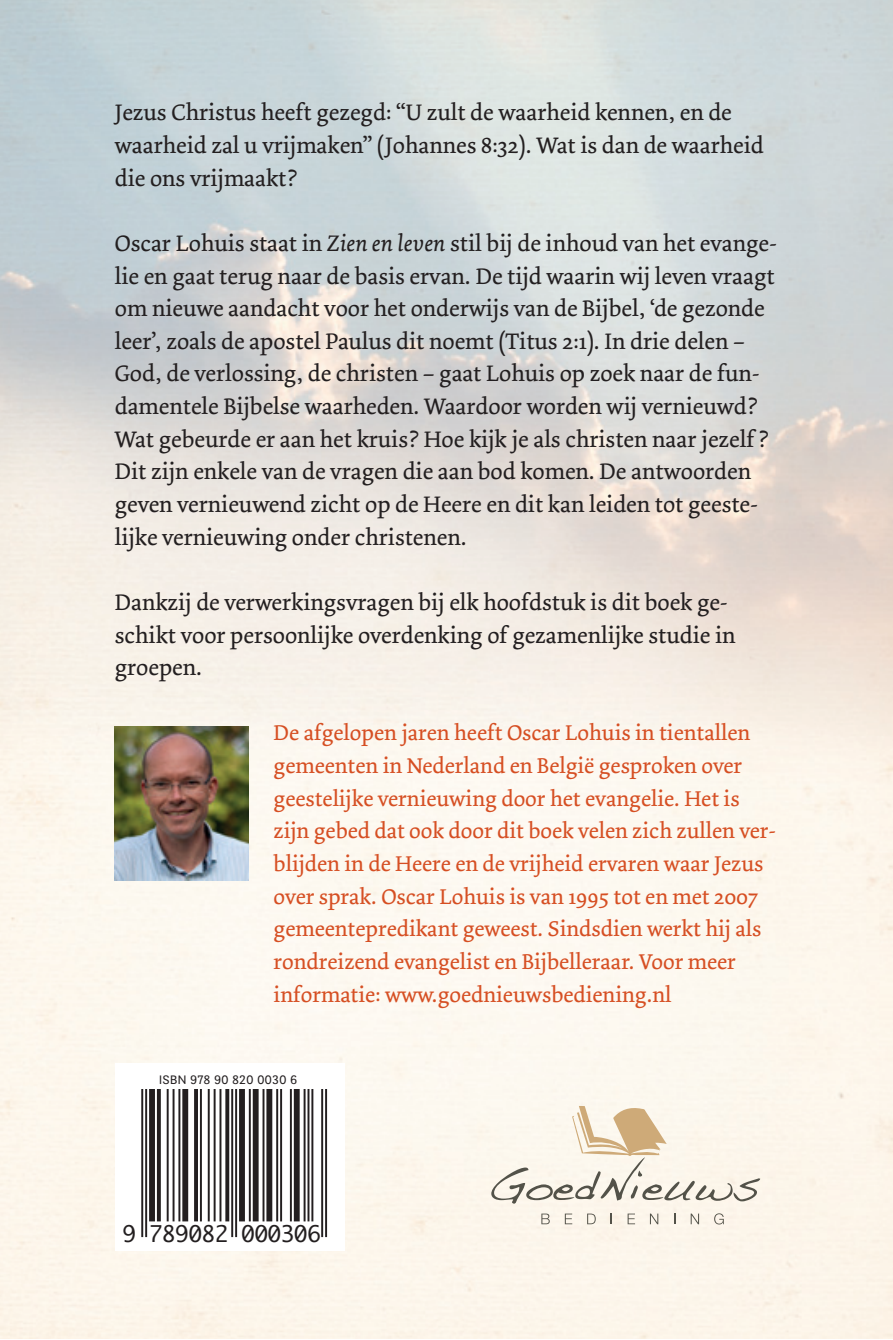
<style>
.page{position:relative;width:893px;height:1340px;background:#fff}
.page>*{position:absolute;margin:0;border:0;box-sizing:border-box;transform-origin:0 0}
.t1{font:23.62px/32.6px "Dolly";color:#231f20}
.t2{font:22.5px/32.6px "Dolly";color:#d64f23}
.t3{font:22.05px "Monaco";color:#231f20}
.t4{font:12.83px "Questa Sans";color:#231f20}
.s1{font-style:italic}
</style>
<div class="page">
<img style="left:0;top:0;width:893px;height:1338px">
<svg style="left:541px;top:1213px;width:9px;height:11px"></svg>
<svg style="left:565px;top:1213px;width:7px;height:11px"></svg>
<svg style="left:587px;top:1213px;width:9px;height:11px"></svg>
<svg style="left:628px;top:1213px;width:7px;height:11px"></svg>
<svg style="left:650px;top:1213px;width:8px;height:11px"></svg>
<svg style="left:691px;top:1213px;width:8px;height:11px"></svg>
<svg style="left:714px;top:1213px;width:10px;height:11px"></svg>
<svg style="left:491px;top:1105px;width:269px;height:98px;background:#ede5d8"></svg>
<div style="left:115px;top:1063px;width:229px;height:186px;background:#fff"></div>
<svg style="left:141px;top:1089px;width:187px;height:149px"></svg>
<hr style="left:141px;top:1089px;width:2px;height:148px;background:#231f20">
<hr style="left:145px;top:1089px;width:2px;height:148px;background:#231f20">
<hr style="left:149px;top:1089px;width:2px;height:132px;background:#231f20">
<hr style="left:151px;top:1089px;width:2px;height:132px;background:#231f20">
<hr style="left:153px;top:1089px;width:2px;height:132px;background:#231f20">
<hr style="left:157px;top:1089px;width:2px;height:132px;background:#231f20">
<hr style="left:159px;top:1089px;width:2px;height:132px;background:#231f20">
<hr style="left:167px;top:1089px;width:2px;height:132px;background:#231f20">
<hr style="left:173px;top:1089px;width:2px;height:132px;background:#231f20">
<hr style="left:178px;top:1089px;width:2px;height:132px;background:#231f20">
<hr style="left:182px;top:1089px;width:2px;height:132px;background:#231f20">
<hr style="left:184px;top:1089px;width:2px;height:132px;background:#231f20">
<hr style="left:186px;top:1089px;width:2px;height:132px;background:#231f20">
<hr style="left:194px;top:1089px;width:2px;height:132px;background:#231f20">
<hr style="left:196px;top:1089px;width:2px;height:132px;background:#231f20">
<hr style="left:200px;top:1089px;width:2px;height:132px;background:#231f20">
<hr style="left:208px;top:1089px;width:2px;height:132px;background:#231f20">
<hr style="left:214px;top:1089px;width:2px;height:132px;background:#231f20">
<hr style="left:219px;top:1089px;width:2px;height:132px;background:#231f20">
<hr style="left:225px;top:1089px;width:2px;height:132px;background:#231f20">
<hr style="left:227px;top:1089px;width:2px;height:132px;background:#231f20">
<hr style="left:231px;top:1089px;width:2px;height:148px;background:#231f20">
<hr style="left:235px;top:1089px;width:2px;height:148px;background:#231f20">
<hr style="left:239px;top:1089px;width:2px;height:132px;background:#231f20">
<hr style="left:241px;top:1089px;width:2px;height:132px;background:#231f20">
<hr style="left:243px;top:1089px;width:2px;height:132px;background:#231f20">
<hr style="left:249px;top:1089px;width:2px;height:132px;background:#231f20">
<hr style="left:253px;top:1089px;width:2px;height:132px;background:#231f20">
<hr style="left:255px;top:1089px;width:2px;height:132px;background:#231f20">
<hr style="left:257px;top:1089px;width:2px;height:132px;background:#231f20">
<hr style="left:263px;top:1089px;width:1px;height:132px;background:#231f20">
<hr style="left:266px;top:1089px;width:2px;height:132px;background:#231f20">
<hr style="left:268px;top:1089px;width:2px;height:132px;background:#231f20">
<hr style="left:270px;top:1089px;width:2px;height:132px;background:#231f20">
<hr style="left:276px;top:1089px;width:2px;height:132px;background:#231f20">
<hr style="left:280px;top:1089px;width:2px;height:132px;background:#231f20">
<hr style="left:290px;top:1089px;width:2px;height:132px;background:#231f20">
<hr style="left:294px;top:1089px;width:2px;height:132px;background:#231f20">
<hr style="left:296px;top:1089px;width:2px;height:132px;background:#231f20">
<hr style="left:298px;top:1089px;width:2px;height:132px;background:#231f20">
<hr style="left:304px;top:1089px;width:2px;height:132px;background:#231f20">
<hr style="left:307px;top:1089px;width:2px;height:132px;background:#231f20">
<hr style="left:311px;top:1089px;width:2px;height:132px;background:#231f20">
<hr style="left:321px;top:1089px;width:2px;height:148px;background:#231f20">
<hr style="left:325px;top:1089px;width:2px;height:148px;background:#231f20">
<img style="left:115px;top:727px;width:133px;height:153px">
<p class="t1" style="left:115px;top:97px;width:650px">Jezus Christus heeft gezegd: “U zult de waarheid kennen, en de waarheid zal u vrijmaken” (Johannes 8:32). Wat is dan de waarheid die ons vrijmaakt?</p>
<p class="t1" style="left:115px;top:227px;width:664px">Oscar Lohuis staat in <span class="s1">Zien en leven</span> stil bij de inhoud van het evange&shy;lie en gaat terug naar de basis ervan. De tijd waarin wij leven vraagt om nieuwe aandacht voor het onderwijs van de Bijbel, ‘de gezonde leer’, zoals de apostel Paulus dit noemt (Titus 2:1). In drie delen – God, de verlossing, de christen – gaat Lohuis op zoek naar de fun&shy;damentele Bijbelse waarheden. Waardoor worden wij vernieuwd?<br>Wat gebeurde er aan het kruis? Hoe kijk je als christen naar jezelf ?<br>Dit zijn enkele van de vragen die aan bod komen. De antwoorden geven vernieuwend zicht op de Heere en dit kan leiden tot geeste&shy;lijke vernieuwing onder christenen.</p>
<p class="t1" style="left:115px;top:586px;width:622px">Dankzij de verwerkingsvragen bij elk hoofdstuk is dit boek ge&shy;schikt voor persoonlijke overdenking of gezamenlijke studie in groepen.</p>
<p class="t2" style="left:274px;top:717px;width:504px">De afgelopen jaren heeft Oscar Lohuis in tientallen gemeenten in Nederland en België gesproken over geestelijke vernieuwing door het evangelie. Het is zijn gebed dat ook door dit boek velen zich zullen ver&shy;blijden in de Heere en de vrijheid ervaren waar Jezus over sprak. Oscar Lohuis is van 1995 tot en met 2007 gemeentepredikant geweest. Sindsdien werkt hij als rondreizend evangelist en Bijbelleraar. Voor meer informatie: www.goednieuwsbediening.nl</p>
<p class="t4" style="left:159px;top:1071px;width:140px">ISBN 978 90 820 0030 6</p>
<p class="t3" style="left:123px;top:1214px;width:200px">9 789082 000306</p>
</div>
